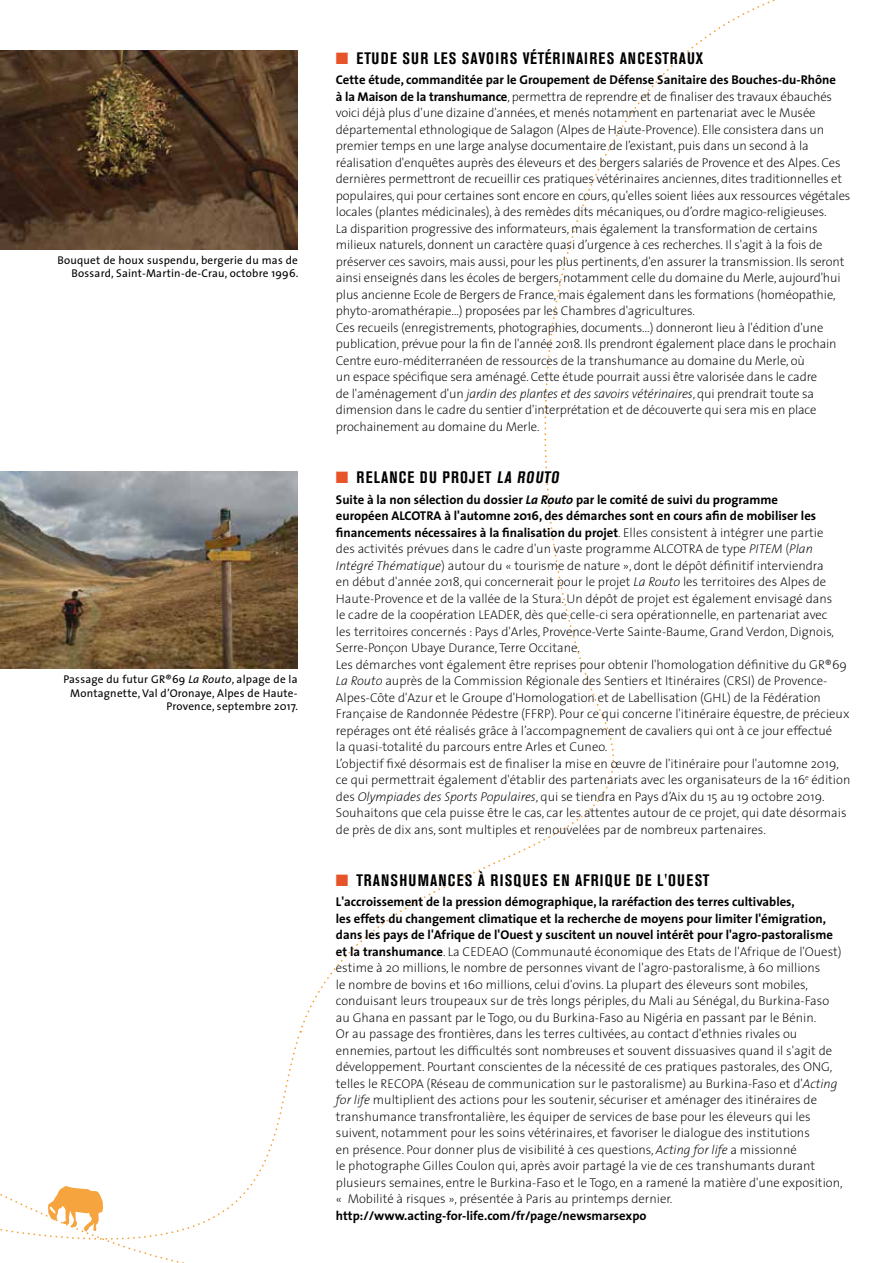
<style>
.page{position:relative;width:893px;height:1263px;background:#fff}
.page>*{position:absolute;margin:0;border:0;box-sizing:border-box;transform-origin:0 0}
.t1{font:700 condensed 16.5px "Akzidenz Grotesk BE";letter-spacing:.075em;color:#000}
.t2{font:200 12.75px/16.5px "The Sans";color:#000}
.t3{font:700 12.75px "The Sans";color:#000}
.t4{font:11.25px/13.5px "The Sans";letter-spacing:.02em;color:#000;text-align:right}
.s1{font-style:italic}
.s2{color:#e85429}
.s3{font-weight:700}
.s4{font-weight:700;font-style:italic}
</style>
<div class="page">
<svg style="left:0;top:1032px;width:302px;height:231px"></svg>
<svg style="left:48px;top:1186px;width:55px;height:46px"></svg>
<img style="left:0;top:51px;width:297px;height:198px">
<img style="left:0;top:471px;width:298px;height:197px">
<p class="t4" style="left:57px;top:253px;width:242px">Bouquet de houx suspendu, bergerie du mas de<br>Bossard, Saint-Martin-de-Crau, octobre 1996.</p>
<p class="t4" style="left:63px;top:672px;width:236px">Passage du futur GR®69 <span class="s1">La Routo</span>, alpage de la<br>Montagnette, Val d’Oronaye, Alpes de Haute-<br>Provence, septembre 2017.</p>
<p class="t1" style="left:336px;top:48px;width:369px"><span class="s2">■</span> ETUDE SUR LES SAVOIRS VÉTÉRINAIRES ANCESTRAUX</p>
<p class="t2" style="left:336px;top:71px;width:516px"><span class="s3">Cette étude, commanditée par le Groupement de Défense Sanitaire des Bouches-du-Rhône<br>à la Maison de la transhumance</span>, permettra de reprendre et de finaliser des travaux ébauchés voici déjà plus d'une dizaine d'années, et menés notamment en partenariat avec le Musée départemental ethnologique de Salagon (Alpes de Haute-Provence). Elle consistera dans un premier temps en une large analyse documentaire de l’existant, puis dans un second à la réalisation d'enquêtes auprès des éleveurs et des bergers salariés de Provence et des Alpes. Ces dernières permettront de recueillir ces pratiques vétérinaires anciennes, dites traditionnelles et populaires, qui pour certaines sont encore en cours, qu'elles soient liées aux ressources végétales locales (plantes médicinales), à des remèdes dits mécaniques, ou d’ordre magico-religieuses.<br>La disparition progressive des informateurs, mais également la transformation de certains milieux naturels, donnent un caractère quasi d’urgence à ces recherches. Il s'agit à la fois de préserver ces savoirs, mais aussi, pour les plus pertinents, d'en assurer la transmission. Ils seront ainsi enseignés dans les écoles de bergers, notamment celle du domaine du Merle, aujourd'hui plus ancienne Ecole de Bergers de France, mais également dans les formations (homéopathie, phyto-aromathérapie…) proposées par les Chambres d'agricultures.<br>Ces recueils (enregistrements, photographies, documents…) donneront lieu à l'édition d'une publication, prévue pour la fin de l'année 2018. Ils prendront également place dans le prochain Centre euro-méditerranéen de ressources de la transhumance au domaine du Merle, où<br>un espace spécifique sera aménagé. Cette étude pourrait aussi être valorisée dans le cadre<br>de l'aménagement d'un <span class="s1">jardin des plantes et des savoirs vétérinaires</span>, qui prendrait toute sa dimension dans le cadre du sentier d'interprétation et de découverte qui sera mis en place prochainement au domaine du Merle.</p>
<p class="t1" style="left:336px;top:468px;width:227px"><span class="s2">■</span> RELANCE DU PROJET LA ROUTO</p>
<p class="t2" style="left:336px;top:491px;width:516px"><span class="s3">Suite à la non sélection du dossier</span> <span class="s4">La Routo</span> <span class="s3">par le comité de suivi du programme<br>européen ALCOTRA à l'automne 2016, des démarches sont en cours afin de mobiliser les financements nécessaires à la finalisation du projet</span>. Elles consistent à intégrer une partie<br>des activités prévues dans le cadre d'un vaste programme ALCOTRA de type <span class="s1">PITEM</span> (<span class="s1">Plan Intégré Thématique</span>) autour du « tourisme de nature », dont le dépôt définitif interviendra<br>en début d'année 2018, qui concernerait pour le projet <span class="s1">La Routo</span> les territoires des Alpes de Haute-Provence et de la vallée de la Stura. Un dépôt de projet est également envisagé dans<br>le cadre de la coopération LEADER, dès que celle-ci sera opérationnelle, en partenariat avec<br>les territoires concernés : Pays d'Arles, Provence-Verte Sainte-Baume, Grand Verdon, Dignois, Serre-Ponçon Ubaye Durance, Terre Occitane.<br>Les démarches vont également être reprises pour obtenir l'homologation définitive du GR®69<br><span class="s1">La Routo</span> auprès de la Commission Régionale des Sentiers et Itinéraires (CRSI) de Provence-Alpes-Côte d'Azur et le Groupe d'Homologation et de Labellisation (GHL) de la Fédération Française de Randonnée Pédestre (FFRP). Pour ce qui concerne l'itinéraire équestre, de précieux repérages ont été réalisés grâce à l’accompagnement de cavaliers qui ont à ce jour effectué<br>la quasi-totalité du parcours entre Arles et Cuneo.<br>L’objectif fixé désormais est de finaliser la mise en œuvre de l'itinéraire pour l'automne 2019, ce qui permettrait également d'établir des partenariats avec les organisateurs de la 16<sup>e</sup> édition des <span class="s1">Olympiades des Sports Populaires</span>, qui se tiendra en Pays d’Aix du 15 au 19 octobre 2019.<br>Souhaitons que cela puisse être le cas, car les attentes autour de ce projet, qui date désormais de près de dix ans, sont multiples et renouvelées par de nombreux partenaires.</p>
<p class="t1" style="left:336px;top:870px;width:375px"><span class="s2">■</span> TRANSHUMANCES À RISQUES EN AFRIQUE DE L'OUEST</p>
<p class="t2" style="left:336px;top:893px;width:508px"><span class="s3">L'accroissement de la pression démographique, la raréfaction des terres cultivables,<br>les effets du changement climatique et la recherche de moyens pour limiter l'émigration, dans les pays de l'Afrique de l'Ouest y suscitent un nouvel intérêt pour l'agro-pastoralisme et la transhumance</span>. La CEDEAO (Communauté économique des Etats de l'Afrique de l'Ouest) estime à 20 millions, le nombre de personnes vivant de l'agro-pastoralisme, à 60 millions<br>le nombre de bovins et 160 millions, celui d'ovins. La plupart des éleveurs sont mobiles, conduisant leurs troupeaux sur de très longs périples, du Mali au Sénégal, du Burkina-Faso au Ghana en passant par le Togo, ou du Burkina-Faso au Nigéria en passant par le Bénin.<br>Or au passage des frontières, dans les terres cultivées, au contact d'ethnies rivales ou ennemies, partout les difficultés sont nombreuses et souvent dissuasives quand il s'agit de développement. Pourtant conscientes de la nécessité de ces pratiques pastorales, des ONG, telles le RECOPA (Réseau de communication sur le pastoralisme) au Burkina-Faso et d'<span class="s1">Acting for life</span> multiplient des actions pour les soutenir, sécuriser et aménager des itinéraires de transhumance transfrontalière, les équiper de services de base pour les éleveurs qui les suivent, notamment pour les soins vétérinaires, et favoriser le dialogue des institutions<br>en présence. Pour donner plus de visibilité à ces questions, <span class="s1">Acting for life</span> a missionné<br>le photographe Gilles Coulon qui, après avoir partagé la vie de ces transhumants durant plusieurs semaines, entre le Burkina-Faso et le Togo, en a ramené la matière d'une exposition, « Mobilité à risques », présentée à Paris au printemps dernier.</p>
<p class="t3" style="left:336px;top:1205px;width:312px">http://www.acting-for-life.com/fr/page/newsmarsexpo</p>
</div>
